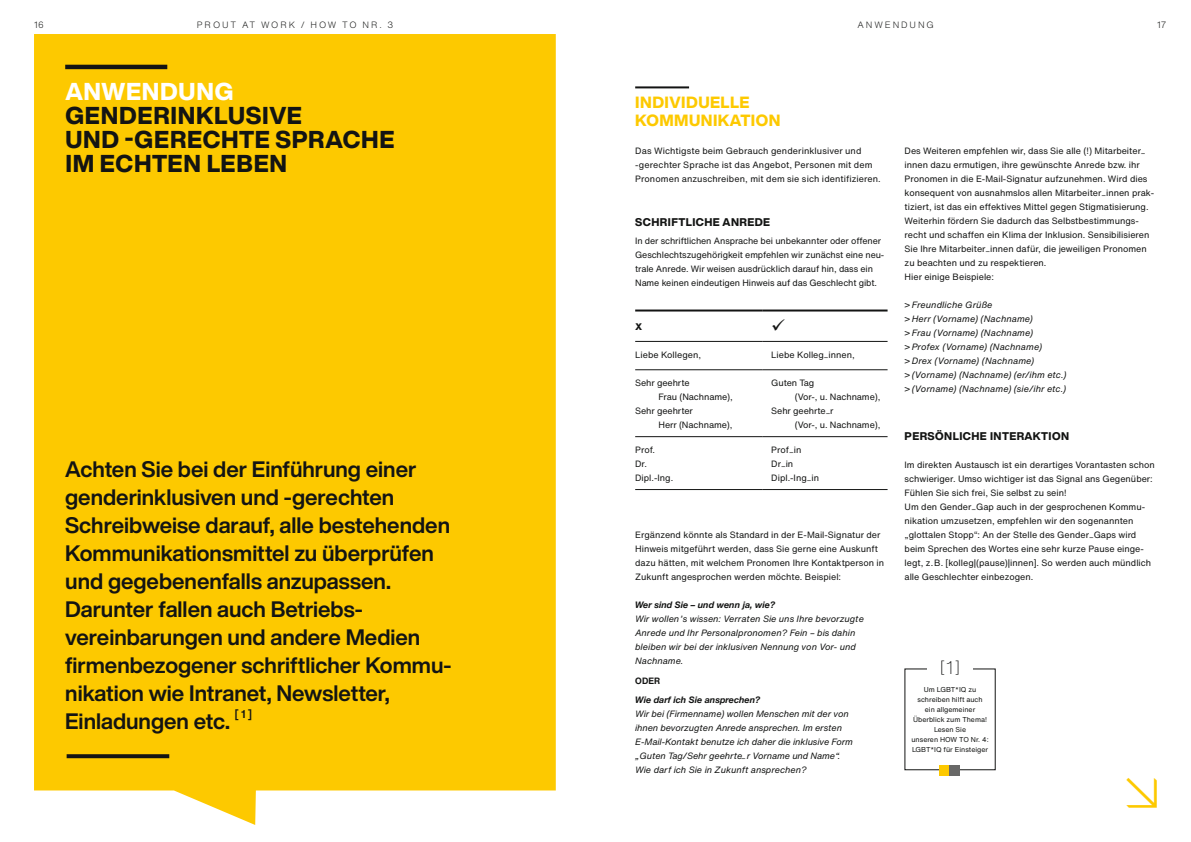
<style>
.page{position:relative;width:1191px;height:842px;background:#fff}
.page>*{position:absolute;margin:0;border:0;box-sizing:border-box;transform-origin:0 0}
.Inhaltsverzeichnis{font:300 48px "Helvetica Now Display";color:#fdc900}
.t1{font:800 24px/24px "Helvetica Now Display";letter-spacing:.03em;color:#131413}
.Intro_1{font:700 22px/28px "Helvetica Now Display";color:#131413}
.Fließtext{font:200 18px "Helvetica Now Text";color:#131413}
.H2_mit_Linie_2-spalt{font:800 16px/18px "Helvetica Now Display";letter-spacing:.03em;color:#fdc900}
.Tabellentext_bold{font:700 13px "Helvetica Now Text";color:#131413}
.Intro_1-2{font:700 11.1px "Helvetica Now Display";color:#131413}
.Fließtext-2{font:800 11px "Helvetica Now Display";letter-spacing:.04em;color:#131413}
.H3_ohne_LInie_SCHWAR{font:800 11px "Helvetica Now Display";letter-spacing:.04em;color:#131413}
.Fließtext-3{font:9px/14px "Helvetica Now Text";color:#131413}
.Fließtext-4{font:italic 9px/14px "Helvetica Now Text";color:#131413}
.Tabellentext{font:9px/14px "Helvetica Now Text";letter-spacing:-.01em;color:#131413}
.Fließtext_ohne_Absta{font:9px/14px "Helvetica Now Text";letter-spacing:.01em;color:#131413}
.Fließtext-5{font:italic 700 9px "Helvetica Neue";color:#131413}
.Kolumnentitel{font:300 9px "Helvetica Now Text";letter-spacing:.21em;color:#131413}
.Fließtext-6{font:700 9px "Helvetica Now Text";color:#131413}
.Fließtext-7{font:7px/10px "Helvetica Now Text";color:#131413;text-align:center}
.s1{color:#fff}
.s2{font-style:normal}
</style>
<div class="page">
<div style="left:34px;top:34px;width:522px;height:791px;background:#fdc900"></div>
<hr style="left:65px;top:65px;width:102px;height:4px;background:#131413">
<hr style="left:635px;top:309px;width:128px;height:2px;background:#131413">
<hr style="left:763px;top:309px;width:124px;height:2px;background:#131413">
<hr style="left:635px;top:341px;width:128px;height:1px;background:#131413">
<hr style="left:763px;top:341px;width:124px;height:1px;background:#131413">
<hr style="left:635px;top:369px;width:128px;height:1px;background:#131413">
<hr style="left:763px;top:369px;width:124px;height:1px;background:#131413">
<hr style="left:635px;top:436px;width:128px;height:1px;background:#131413">
<hr style="left:763px;top:436px;width:124px;height:1px;background:#131413">
<hr style="left:635px;top:489px;width:128px;height:1px;background:#131413">
<hr style="left:763px;top:489px;width:124px;height:1px;background:#131413">
<hr style="left:635px;top:86px;width:54px;height:2px;background:#131413">
<div style="left:939px;top:766px;width:10px;height:10px;background:#fdc900"></div>
<div style="left:949px;top:766px;width:10px;height:10px;background:#686867"></div>
<svg style="left:67px;top:754px;width:102px;height:4px"></svg>
<p class="Kolumnentitel" style="left:34px;top:18px;width:11px">16</p>
<p class="Kolumnentitel" style="left:197px;top:18px;width:198px">PROUT AT WORK / HOW TO NR. 3</p>
<p class="Kolumnentitel" style="left:857px;top:18px;width:78px">ANWENDUNG</p>
<p class="Kolumnentitel" style="left:1157px;top:18px;width:11px">17</p>
<h1 class="t1" style="left:65px;top:80px;width:331px"><span class="s1">ANWENDUNG<br></span>GENDERINKLUSIVE<br>UND -GERECHTE SPRACHE<br>IM ECHTEN LEBEN</h1>
<p class="Intro_1" style="left:65px;top:455px;width:386px">Achten Sie bei der Einführung einer genderinklusiven und -gerechten Schreibweise darauf, alle bestehenden Kommunikationsmittel zu überprüfen und gegebenenfalls anzupassen.</p>
<p class="Intro_1" style="left:65px;top:595px;width:386px">Darunter fallen auch Betriebs&shy;vereinbarungen und andere Medien firmenbezogener schriftlicher Kommu&shy;nikation wie Intranet, Newsletter,<br>Einladungen etc.</p>
<p class="Intro_1-2" style="left:235px;top:706px;width:19px">[ 1 ]</p>
<p class="H2_mit_Linie_2-spalt" style="left:635px;top:94px;width:147px">INDIVIDUELLE<br>KOMMUNIKATION</p>
<p class="Fließtext_ohne_Absta" style="left:635px;top:144px;width:247px">Das Wichtigste beim Gebrauch genderinklusiver und -gerechter Sprache ist das Angebot, Personen mit dem<br>Pronomen anzuschreiben, mit dem sie sich identifizieren.</p>
<p class="H3_ohne_LInie_SCHWAR" style="left:635px;top:215px;width:136px">SCHRIFTLICHE ANREDE</p>
<p class="Fließtext-3" style="left:635px;top:234px;width:251px">In der schriftlichen Ansprache bei unbekannter oder offener Geschlechtszugehörigkeit empfehlen wir zunächst eine neu&shy;trale Anrede. Wir weisen ausdrücklich darauf hin, dass ein Name keinen eindeutigen Hinweis auf das Geschlecht gibt.</p>
<p class="Tabellentext_bold" style="left:635px;top:316px;width:9px">x</p>
<p class="Tabellentext" style="left:635px;top:347px;width:67px">Liebe Kollegen,</p>
<p class="Tabellentext" style="left:771px;top:347px;width:85px">Liebe Kolleg₋innen,</p>
<p class="Tabellentext" style="left:658px;top:376px;width:76px;text-indent:-23px">Sehr geehrte<br>Frau (Nachname),</p>
<p class="Tabellentext" style="left:658px;top:404px;width:75px;text-indent:-23px">Sehr geehrter<br>Herr (Nachname),</p>
<p class="Tabellentext" style="left:794px;top:376px;width:87px;text-indent:-23px">Guten Tag<br>(Vor-, u. Nachname),</p>
<p class="Tabellentext" style="left:794px;top:404px;width:87px;text-indent:-23px">Sehr geehrte₋r<br>(Vor-, u. Nachname),</p>
<p class="Tabellentext" style="left:635px;top:443px;width:21px">Prof.</p>
<p class="Tabellentext" style="left:635px;top:457px;width:13px">Dr.</p>
<p class="Tabellentext" style="left:635px;top:471px;width:40px">Dipl.-Ing.</p>
<p class="Tabellentext" style="left:771px;top:443px;width:32px">Prof₋in</p>
<p class="Tabellentext" style="left:771px;top:457px;width:23px">Dr₋in</p>
<p class="Tabellentext" style="left:771px;top:471px;width:49px">Dipl.-Ing₋in</p>
<p class="Fließtext-3" style="left:635px;top:528px;width:250px">Ergänzend könnte als Standard in der E-Mail-Signatur der Hinweis mitgeführt werden, dass Sie gerne eine Auskunft dazu hätten, mit welchem Pronomen Ihre Kontaktperson in Zukunft angesprochen werden möchte. Beispiel:</p>
<p class="Fließtext-5" style="left:635px;top:598px;width:141px">Wer sind Sie – und wenn ja, wie?</p>
<p class="Fließtext-4" style="left:635px;top:612px;width:230px">Wir wollen’s wissen: Verraten Sie uns Ihre bevorzugte Anrede und Ihr Personalpronomen? Fein – bis dahin bleiben wir bei der inklusiven Nennung von Vor- und Nachname.</p>
<p class="Fließtext-6" style="left:635px;top:674px;width:27px">ODER</p>
<p class="Fließtext-5" style="left:635px;top:693px;width:127px">Wie darf ich Sie ansprechen?</p>
<p class="Fließtext-4" style="left:635px;top:707px;width:219px">Wir bei (Firmenname) wollen Menschen mit der von ihnen bevorzugten Anrede ansprechen. Im ersten E-Mail-Kontakt benutze ich daher die inklusive Form „Guten Tag/Sehr geehrte₋r Vorname und Name“.<br>Wie darf ich Sie in Zukunft ansprechen?</p>
<p class="Fließtext-3" style="left:904px;top:144px;width:251px">Des Weiteren empfehlen wir, dass Sie alle (!) Mitarbeiter₋ innen dazu ermutigen, ihre gewünschte Anrede bzw. ihr Pronomen in die E-Mail-Signatur aufzunehmen. Wird dies konsequent von ausnahmslos allen Mitarbeiter₋innen prak&shy;tiziert, ist das ein effektives Mittel gegen Stigmatisierung.<br>Weiterhin fördern Sie dadurch das Selbstbestimmungs&shy;recht und schaffen ein Klima der Inklusion. Sensibilisieren Sie Ihre Mitarbeiter₋innen dafür, die jeweiligen Pronomen zu beachten und zu respektieren.<br>Hier einige Beispiele:</p>
<p class="Fließtext-4" style="left:904px;top:298px;width:89px"><span class="s2">&gt;</span>Freundliche Grüße</p>
<p class="Fließtext-4" style="left:904px;top:312px;width:130px"><span class="s2">&gt;</span>Herr (Vorname) (Nachname)</p>
<p class="Fließtext-4" style="left:904px;top:326px;width:130px"><span class="s2">&gt;</span>Frau (Vorname) (Nachname)</p>
<p class="Fließtext-4" style="left:904px;top:340px;width:139px"><span class="s2">&gt;</span>Profex (Vorname) (Nachname)</p>
<p class="Fließtext-4" style="left:904px;top:354px;width:131px"><span class="s2">&gt;</span> Drex (Vorname) (Nachname)</p>
<p class="Fließtext-4" style="left:904px;top:368px;width:163px"><span class="s2">&gt;</span>(Vorname) (Nachname) (er/ihm etc.)</p>
<p class="Fließtext-4" style="left:904px;top:382px;width:163px"><span class="s2">&gt;</span>(Vorname) (Nachname) (sie/ihr etc.)</p>
<p class="Fließtext-2" style="left:904px;top:428px;width:166px">PERSÖNLICHE INTERAKTION</p>
<p class="Fließtext-3" style="left:904px;top:458px;width:252px">Im direkten Austausch ist ein derartiges Vorantasten schon schwieriger. Umso wichtiger ist das Signal ans Gegenüber:<br>Fühlen Sie sich frei, Sie selbst zu sein!<br>Um den Gender₋Gap auch in der gesprochenen Kommu&shy;nikation umzusetzen, empfehlen wir den sogenannten „glottalen Stopp“: An der Stelle des Gender₋Gaps wird beim Sprechen des Wortes eine sehr kurze Pause einge&shy;legt, z. B. [kolleg|(pause)|innen]. So werden auch mündlich alle Geschlechter einbezogen.</p>
<p class="Fließtext" style="left:940px;top:654px;width:21px">[1]</p>
<p class="Fließtext-7" style="left:911px;top:685px;width:79px">Um LGBT*IQ zu schreiben hilft auch<br>ein allgemeiner<br>Überblick zum Thema!<br>Lesen Sie<br>unseren HOW TO Nr. 4:<br>LGBT*IQ für Einsteiger</p>
<p class="Inhaltsverzeichnis" style="left:1119px;top:760px;width:47px">↘</p>
</div>
